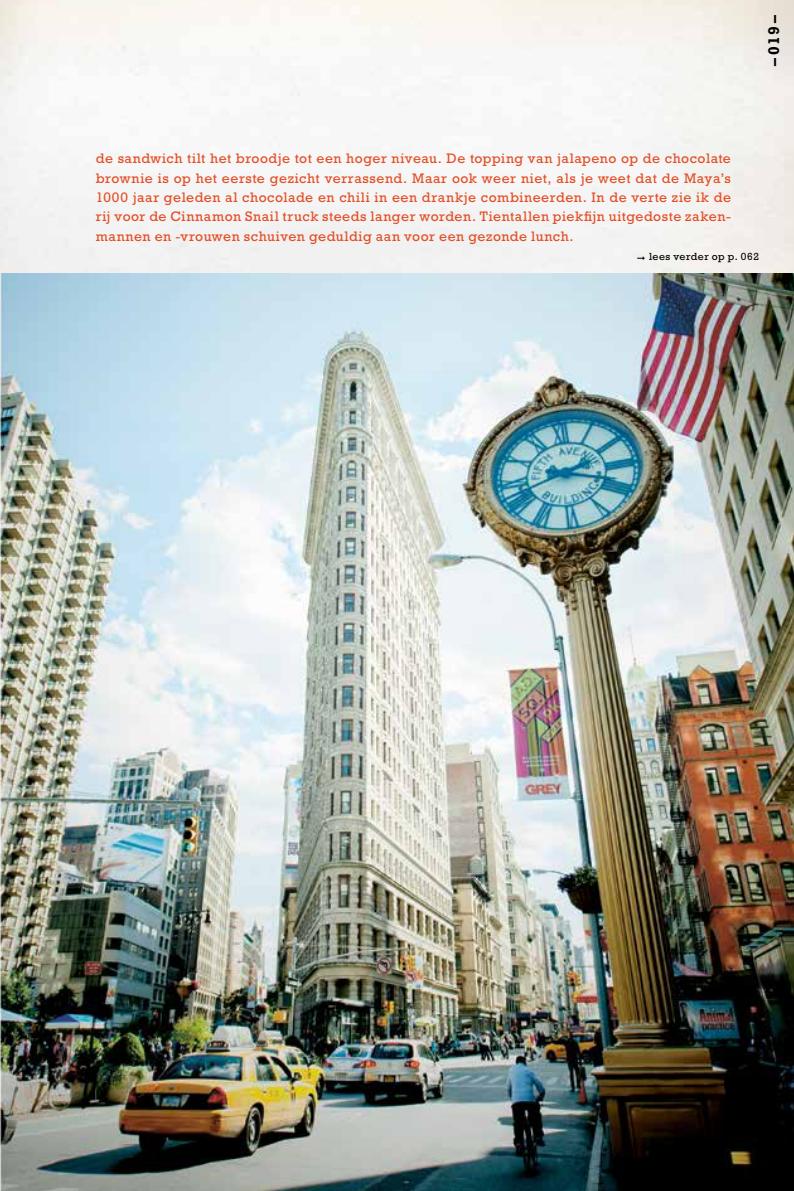
<style>
.page{position:relative;width:794px;height:1191px;background:#fff}
.page>*{position:absolute;margin:0;border:0;box-sizing:border-box;transform-origin:0 0}
.t1{font:700 15.75px "Rockwell";color:#000}
.t2{font:14px/19.2px "Rockwell";letter-spacing:.035em;color:#e34e26;text-align:justify}
.t3{font:10.5px "Rockwell";letter-spacing:.045em;color:#000}
</style>
<div class="page">
<img style="left:0;top:273px;width:794px;height:918px">
<p class="t1" style="left:764px;top:66px;width:52px;rotate:-90deg">–019–</p>
<p class="t2" style="left:96px;top:149px;width:637px">de sandwich tilt het broodje tot een hoger niveau. De topping van jalapeno op de chocolate brownie is op het eerste gezicht verrassend. Maar ook weer niet, als je weet dat de Maya’s 1000 jaar geleden al chocolade en chili in een drankje combineerden. In de verte zie ik de rij voor de Cinnamon Snail truck steeds langer worden. Tientallen piekfijn uitgedoste zaken&shy;mannen en -vrouwen schuiven geduldig aan voor een gezonde lunch.</p>
<p class="t3" style="left:636px;top:251px;width:124px">◻ lees verder op p. 062</p>
</div>
